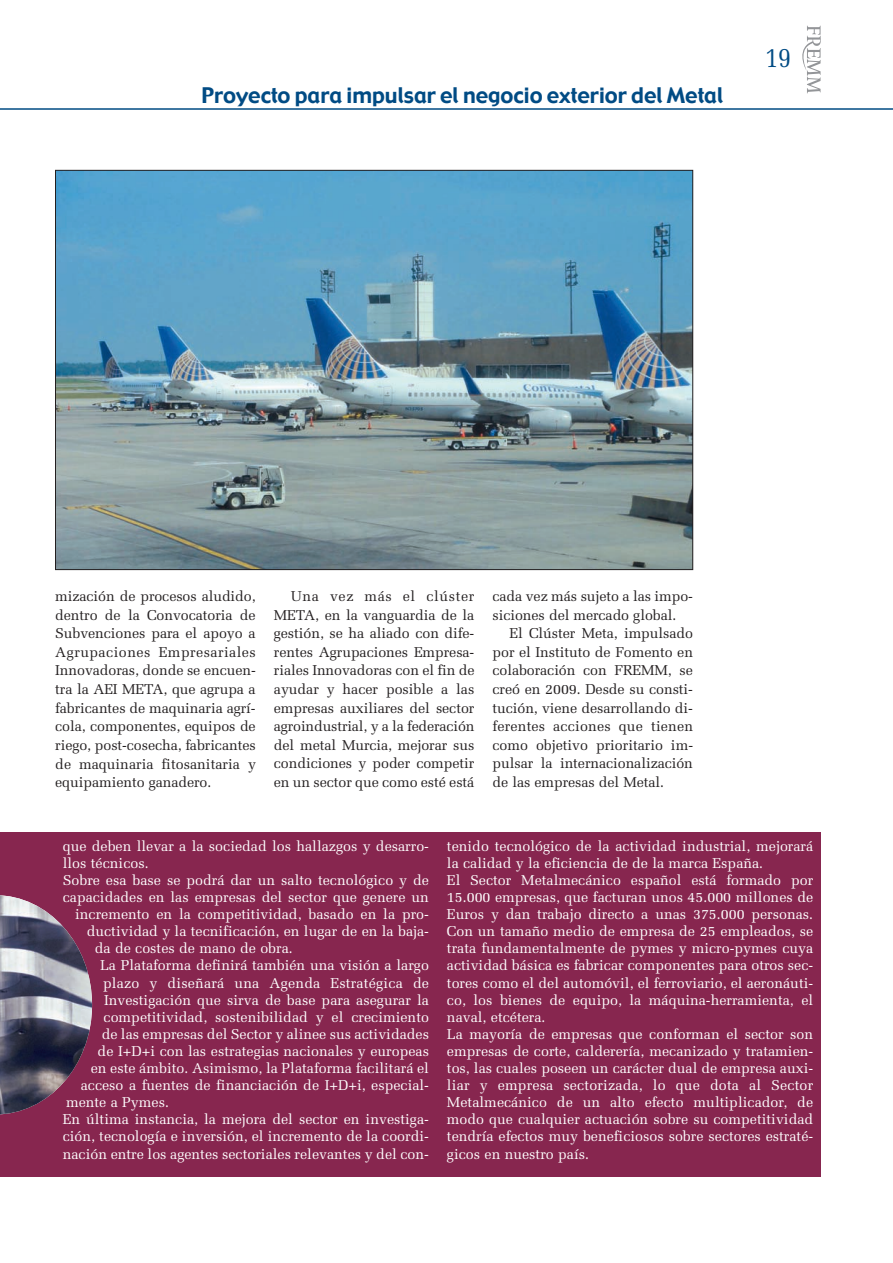
<style>
.page{position:relative;width:893px;height:1263px;background:#fff}
.page>*{position:absolute;margin:0;border:0;box-sizing:border-box;transform-origin:0 0}
.t1{font:28.5px "Melior";color:#004b84;scale:.8 1}
.t2{font:21px "Gadget";color:#004b84}
.t3{font:14.25px/17.1px "Melior";color:#fff}
.t4{font:14.25px/18.6px "Melior";letter-spacing:-.005em;color:#231f20;text-align:justify}
</style>
<div class="page">
<div style="left:0;top:833px;width:57px;height:344px;background:#87264f"></div>
<img style="left:57px;top:172px;width:634px;height:396px">
<hr style="left:0;top:108px;width:893px;height:2px;background:#004b84">
<div style="left:55px;top:832px;width:766px;height:345px;background:#87264f"></div>
<svg style="left:802px;top:26px;width:19px;height:67px"></svg>
<img style="left:0;top:895px;width:92px;height:219px">
<h2 class="t2" style="left:201px;top:82px;width:523px">Proyecto para impulsar el negocio exterior del Metal</h2>
<h1 class="t1" style="left:766px;top:40px;width:33px">19</h1>
<p class="t4" style="left:55px;top:587px;width:202px">mización de procesos aludido, dentro de la Convocatoria de Subvenciones para el apoyo a Agrupaciones Empresariales Innovadoras, donde se encuen&shy;tra la AEI META, que agrupa a fabricantes de maquinaria agrí&shy;cola, componentes, equipos de riego, post-cosecha, fabricantes de maquinaria fitosanitaria y equipamiento ganadero.</p>
<p class="t4" style="left:274px;top:587px;width:202px;text-indent:17px">Una vez más el clúster META, en la vanguardia de la gestión, se ha aliado con dife&shy;rentes Agrupaciones Empresa&shy;riales Innovadoras con el fin de ayudar y hacer posible a las empresas auxiliares del sector agroindustrial, y a la federación del metal Murcia, mejorar sus condiciones y poder competir en un sector que como esté está</p>
<p class="t4" style="left:492px;top:587px;width:202px">cada vez más sujeto a las impo&shy;siciones del mercado global.</p>
<p class="t4" style="left:492px;top:624px;width:202px;text-indent:17px">El Clúster Meta, impulsado por el Instituto de Fomento en colaboración con FREMM, se creó en 2009. Desde su consti&shy;tución, viene desarrollando di&shy;ferentes acciones que tienen como objetivo prioritario im&shy;pulsar la internacionalización de las empresas del Metal.</p>
<p class="t3" style="left:63px;top:837px;width:368px">que deben llevar a la sociedad los hallazgos y desarro-</p>
<p class="t3" style="left:63px;top:854px;width:87px">llos técnicos.</p>
<p class="t3" style="left:63px;top:871px;width:368px">Sobre esa base se podrá dar un salto tecnológico y de</p>
<p class="t3" style="left:63px;top:888px;width:368px">capacidades en las empresas del sector que genere un</p>
<p class="t3" style="left:75px;top:906px;width:355px">incremento en la competitividad, basado en la pro-</p>
<p class="t3" style="left:87px;top:923px;width:344px">ductividad y la tecnificación, en lugar de en la baja-</p>
<p class="t3" style="left:95px;top:940px;width:199px">da de costes de mano de obra.</p>
<p class="t3" style="left:100px;top:957px;width:330px">La Plataforma definirá también una visión a largo</p>
<p class="t3" style="left:103px;top:974px;width:327px">plazo y diseñará una Agenda Estratégica de</p>
<p class="t3" style="left:104px;top:991px;width:326px">Investigación que sirva de base para asegurar la</p>
<p class="t3" style="left:104px;top:1008px;width:327px">competitividad, sostenibilidad y el crecimiento</p>
<p class="t3" style="left:102px;top:1025px;width:329px">de las empresas del Sector y alinee sus actividades</p>
<p class="t3" style="left:98px;top:1042px;width:333px">de I+D+i con las estrategias nacionales y europeas</p>
<p class="t3" style="left:91px;top:1059px;width:340px">en este ámbito. Asimismo, la Plataforma facilitará el</p>
<p class="t3" style="left:81px;top:1077px;width:350px">acceso a fuentes de financiación de I+D+i, especial-</p>
<p class="t3" style="left:66px;top:1094px;width:104px">mente a Pymes.</p>
<p class="t3" style="left:63px;top:1111px;width:368px">En última instancia, la mejora del sector en investiga-</p>
<p class="t3" style="left:63px;top:1128px;width:368px">ción, tecnología e inversión, el incremento de la coordi-</p>
<p class="t3" style="left:63px;top:1145px;width:368px">nación entre los agentes sectoriales relevantes y del con-</p>
<p class="t3" style="left:447px;top:837px;width:368px">tenido tecnológico de la actividad industrial, mejorará la calidad y la eficiencia de de la marca España.<br>El Sector Metalmecánico español está formado por 15.000 empresas, que facturan unos 45.000 millones de Euros y dan trabajo directo a unas 375.000 personas.<br>Con un tamaño medio de empresa de 25 empleados, se trata fundamentalmente de pymes y micro-pymes cuya actividad básica es fabricar componentes para otros sec&shy;tores como el del automóvil, el ferroviario, el aeronáuti&shy;co, los bienes de equipo, la máquina-herramienta, el naval, etcétera.<br>La mayoría de empresas que conforman el sector son empresas de corte, calderería, mecanizado y tratamien&shy;tos, las cuales poseen un carácter dual de empresa auxi&shy;liar y empresa sectorizada, lo que dota al Sector Metalmecánico de un alto efecto multiplicador, de modo que cualquier actuación sobre su competitividad tendría efectos muy beneficiosos sobre sectores estraté&shy;gicos en nuestro país.</p>
</div>
